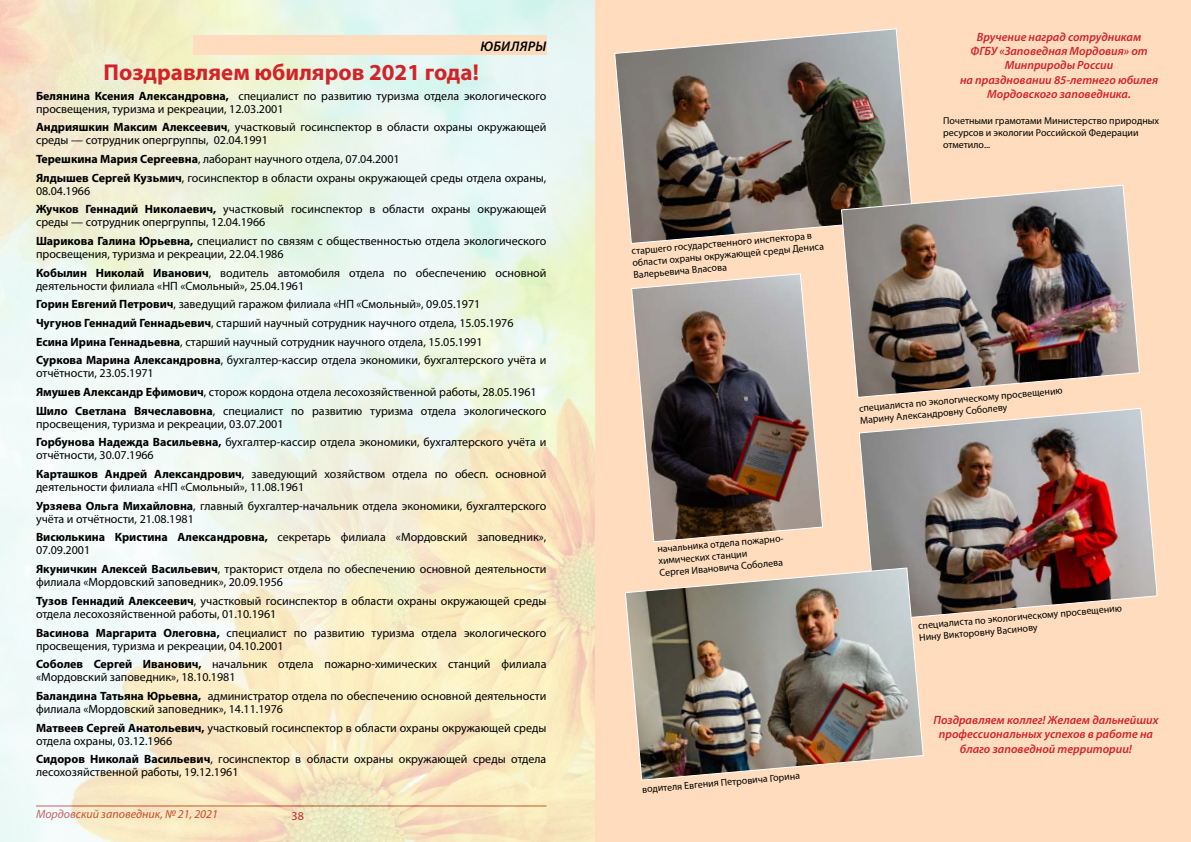
<style>
.page{position:relative;width:1191px;height:842px;background:#fff}
.page>*{position:absolute;margin:0;border:0;box-sizing:border-box;transform-origin:0 0}
.t1{font:700 23px "Myriad Pro";color:#d2232a}
.t2{font:italic 600 14px "Myriad Pro";letter-spacing:.02em;color:#000}
.t3{font:12px/18.7px "Myriad Pro";color:#000}
.t4{font:italic 600 12px/14.4px "Myriad Pro";color:#d2232a;text-align:center}
.t5{font:italic 12px "Myriad Pro";color:#b6292f}
.t6{font:12px "Myriad Pro";color:#b6292f}
.t7{font:10px/12px "Myriad Pro";color:#000}
.s1{font-weight:700}
</style>
<div class="page">
<img style="left:0;top:0;width:595px;height:842px">
<div style="left:193px;top:35px;width:353px;height:20px;background:#fedcbd"></div>
<div style="left:596px;top:0;width:595px;height:842px;background:#fedcbd"></div>
<img style="left:614px;top:28px;width:297px;height:216px">
<img style="left:631px;top:273px;width:192px;height:270px">
<img style="left:840px;top:184px;width:300px;height:214px">
<img style="left:858px;top:408px;width:300px;height:209px">
<img style="left:625px;top:567px;width:299px;height:214px">
<p class="t2" style="left:480px;top:37px;width:67px">ЮБИЛЯРЫ</p>
<h1 class="t1" style="left:103px;top:57px;width:377px">Поздравляем юбиляров 2021 года!</h1>
<p class="t3" style="left:36px;top:89px;width:512px;line-height:13px"><span class="s1">Белянина Ксения Александровна,</span> специалист по развитию туризма отдела экологического просвещения, туризма и рекреации, 12.03.2001</p>
<p class="t3" style="left:36px;top:121px;width:512px;line-height:13px"><span class="s1">Андрияшкин Максим Алексеевич</span>, участковый госинспектор в области охраны окружающей среды — сотрудник опергруппы, 02.04.1991</p>
<p class="t3" style="left:36px;top:149px;width:512px"><span class="s1">Терешкина Мария Сергеевна</span>, лаборант научного отдела, 07.04.2001<br><span class="s1">Ялдышев Сергей Кузьмич</span>, госинспектор в области охраны окружающей среды отдела охраны,</p>
<p class="t3" style="left:36px;top:181px;width:512px">08.04.1966<br><span class="s1">Жучков Геннадий Николаевич,</span> участковый госинспектор в области охраны окружающей</p>
<p class="t3" style="left:36px;top:213px;width:512px">среды — сотрудник опергруппы, 12.04.1966<br><span class="s1">Шарикова Галина Юрьевна,</span> специалист по связям с общественностью отдела экологического</p>
<p class="t3" style="left:36px;top:244px;width:512px">просвещения, туризма и рекреации, 22.04.1986<br><span class="s1">Кобылин Николай Иванович</span>, водитель автомобиля отдела по обеспечению основной</p>
<p class="t3" style="left:36px;top:276px;width:512px">деятельности филиала «НП «Смольный», 25.04.1961<br><span class="s1">Горин Евгений Петрович</span>, заведущий гаражом филиала «НП «Смольный», 09.05.1971<br><span class="s1">Чугунов Геннадий Геннадьевич</span>, старший научный сотрудник научного отдела, 15.05.1976<br><span class="s1">Есина Ирина Геннадьевна</span>, старший научный сотрудник научного отдела, 15.05.1991<br><span class="s1">Суркова Марина Александровна</span>, бухгалтер-кассир отдела экономики, бухгалтерского учёта и</p>
<p class="t3" style="left:36px;top:364px;width:512px">отчётности, 23.05.1971<br><span class="s1">Ямушев Александр Ефимович</span>, сторож кордона отдела лесохозяйственной работы, 28.05.1961<br><span class="s1">Шило Светлана Вячеславовна</span>, специалист по развитию туризма отдела экологического</p>
<p class="t3" style="left:36px;top:414px;width:512px">просвещения, туризма и рекреации, 03.07.2001<br><span class="s1">Горбунова Надежда Васильевна,</span> бухгалтер-кассир отдела экономики, бухгалтерского учёта и</p>
<p class="t3" style="left:36px;top:446px;width:512px">отчётности, 30.07.1966<br><span class="s1">Карташков Андрей Александрович</span>, заведующий хозяйством отдела по обесп. основной</p>
<p class="t3" style="left:36px;top:478px;width:512px">деятельности филиала «НП «Смольный», 11.08.1961<br><span class="s1">Урзяева Ольга Михайловна</span>, главный бухгалтер-начальник отдела экономики, бухгалтерского</p>
<p class="t3" style="left:36px;top:509px;width:512px">учёта и отчётности, 21.08.1981<br><span class="s1">Висюлькина Кристина Александровна,</span> секретарь филиала «Мордовский заповедник»,</p>
<p class="t3" style="left:36px;top:541px;width:512px">07.09.2001<br><span class="s1">Якуничкин Алексей Васильевич</span>, тракторист отдела по обеспечению основной деятельности</p>
<p class="t3" style="left:36px;top:573px;width:512px">филиала «Мордовский заповедник», 20.09.1956<br><span class="s1">Тузов Геннадий Алексеевич</span>, участковый госинспектор в области охраны окружающей среды</p>
<p class="t3" style="left:36px;top:604px;width:512px">отдела лесохозяйственной работы, 01.10.1961<br><span class="s1">Васинова Маргарита Олеговна,</span> специалист по развитию туризма отдела экологического</p>
<p class="t3" style="left:36px;top:636px;width:512px">просвещения, туризма и рекреации, 04.10.2001<br><span class="s1">Соболев Сергей Иванович,</span> начальник отдела пожарно-химических станций филиала</p>
<p class="t3" style="left:36px;top:668px;width:512px">«Мордовский заповедник», 18.10.1981<br><span class="s1">Баландина Татьяна Юрьевна,</span> администратор отдела по обеспечению основной деятельности</p>
<p class="t3" style="left:36px;top:699px;width:512px">филиала «Мордовский заповедник», 14.11.1976<br><span class="s1">Матвеев Сергей Анатольевич,</span> участковый госинспектор в области охраны окружающей среды</p>
<p class="t3" style="left:36px;top:731px;width:512px">отдела охраны, 03.12.1966<br><span class="s1">Сидоров Николай Васильевич</span>, госинспектор в области охраны окружающей среды отдела</p>
<p class="t3" style="left:36px;top:763px;width:204px">лесохозяйственной работы, 19.12.1961</p>
<p class="t5" style="left:36px;top:806px;width:183px">Мордовский заповедник, № 21, 2021</p>
<p class="t6" style="left:291px;top:809px;width:14px">38</p>
<p class="t7" style="left:631px;top:245px;width:194px;rotate:-5deg">старшего государственного инспектора в области охраны окружающей среды Дениса<br>Валерьевича Власова</p>
<p class="t4" style="left:960px;top:29px;width:199px">Вручение наград сотрудникам<br>ФГБУ «Заповедная Мордовия» от<br>Минприроды России<br>на праздновании 85-летнего юбилея<br>Мордовского заповедника.</p>
<p class="t7" style="left:943px;top:115px;width:217px">Почетными грамотами Министерство природных ресурсов и экологии Российской Федерации отметило...</p>
<p class="t7" style="left:858px;top:402px;width:206px;rotate:-5deg">специалиста по экологическому просвещению<br>Марину Александровну Соболеву</p>
<p class="t7" style="left:657px;top:543px;width:130px;rotate:-5deg">начальника отдела пожарно&shy;химических станции<br>Сергея Ивановича Соболева</p>
<p class="t7" style="left:641px;top:783px;width:160px;rotate:-5deg">водителя Евгения Петровича Горина</p>
<p class="t7" style="left:917px;top:619px;width:206px;rotate:-5deg">специалиста по экологическому просвещению<br>Нину Викторовну Васинову</p>
<p class="t4" style="left:933px;top:712px;width:226px">Поздравляем коллег! Желаем дальнейших профессиональных успехов в работе на благо заповедной территории!</p>
</div>
